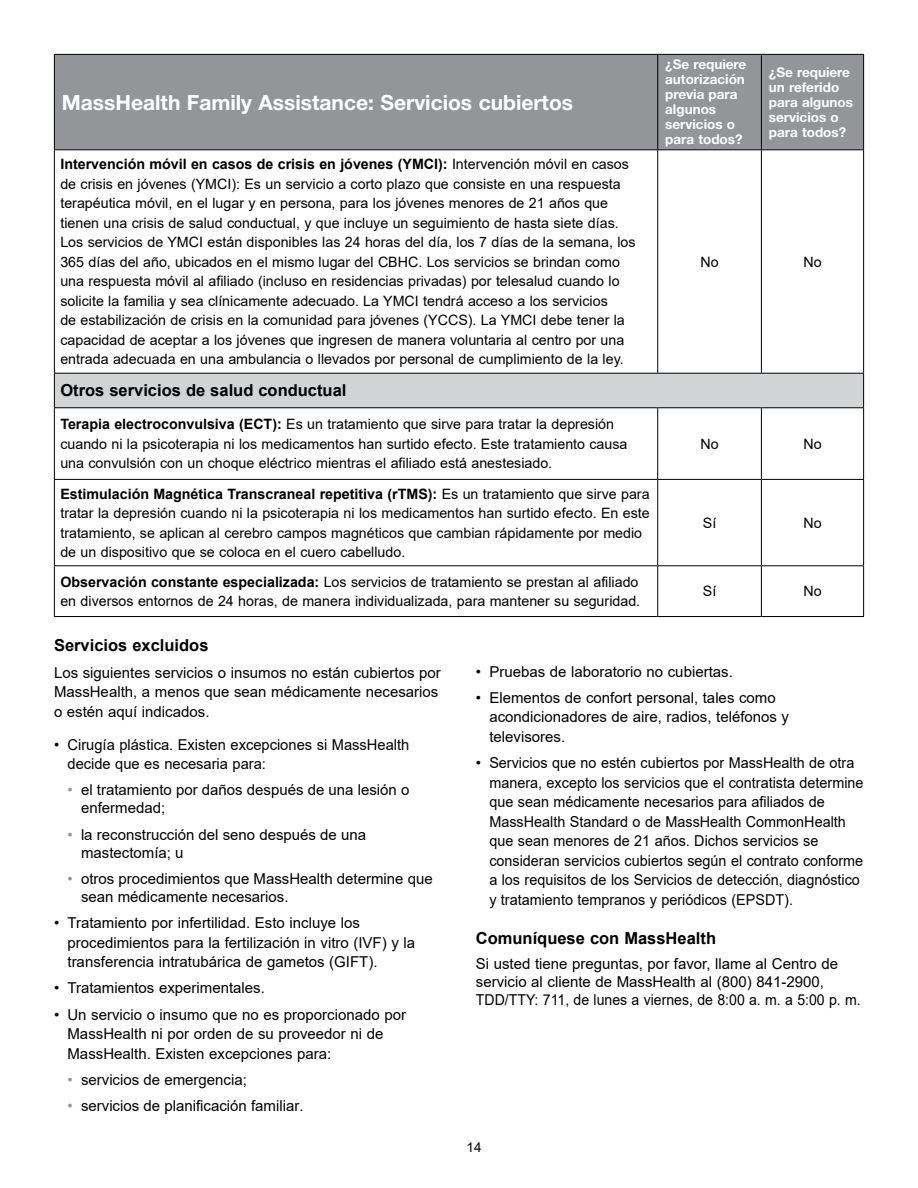
<style>
.page{position:relative;width:918px;height:1188px;background:#fff}
.page>*{position:absolute;margin:0;border:0;box-sizing:border-box;transform-origin:0 0}
.t1{font:700 21px "Helvetica Neue";color:#fff}
.t2{font:700 16.5px "Arial";color:#000}
.t3{font:15px/19.5px "Arial";color:#000}
.t4{font:14.25px/19.5px "Arial";color:#000}
.t5{font:700 13.5px/15px "Helvetica Neue";color:#fff}
.t6{font:13.5px "Arial";color:#000}
.s1{font-weight:700}
.s2{color:#939598}
</style>
<div class="page">
<div style="left:55px;top:55px;width:808px;height:94px;background:#939598"></div>
<svg style="left:55px;top:150px;width:808px;height:466px"></svg>
<div style="left:54px;top:373px;width:810px;height:35px;background:#d1d3d4"></div>
<hr style="left:54px;top:54px;width:604px;height:1px;background:#000">
<hr style="left:54px;top:55px;width:1px;height:94px;background:#000">
<hr style="left:658px;top:54px;width:103px;height:1px;background:#000">
<hr style="left:657px;top:55px;width:1px;height:94px;background:#000">
<hr style="left:761px;top:54px;width:103px;height:1px;background:#000">
<hr style="left:761px;top:55px;width:1px;height:94px;background:#000">
<hr style="left:863px;top:55px;width:1px;height:94px;background:#000">
<hr style="left:54px;top:149px;width:604px;height:1px;background:#000">
<hr style="left:54px;top:150px;width:1px;height:223px;background:#000">
<hr style="left:658px;top:149px;width:103px;height:1px;background:#000">
<hr style="left:657px;top:150px;width:1px;height:223px;background:#000">
<hr style="left:761px;top:149px;width:103px;height:1px;background:#000">
<hr style="left:761px;top:150px;width:1px;height:223px;background:#000">
<hr style="left:863px;top:150px;width:1px;height:223px;background:#000">
<hr style="left:54px;top:373px;width:604px;height:1px;background:#000">
<hr style="left:54px;top:374px;width:1px;height:33px;background:#000">
<hr style="left:658px;top:373px;width:103px;height:1px;background:#000">
<hr style="left:761px;top:373px;width:103px;height:1px;background:#000">
<hr style="left:863px;top:374px;width:1px;height:33px;background:#000">
<hr style="left:54px;top:407px;width:604px;height:1px;background:#000">
<hr style="left:54px;top:408px;width:1px;height:71px;background:#000">
<hr style="left:658px;top:407px;width:103px;height:1px;background:#000">
<hr style="left:657px;top:408px;width:1px;height:71px;background:#000">
<hr style="left:761px;top:407px;width:103px;height:1px;background:#000">
<hr style="left:761px;top:408px;width:1px;height:71px;background:#000">
<hr style="left:863px;top:408px;width:1px;height:71px;background:#000">
<hr style="left:54px;top:479px;width:604px;height:1px;background:#000">
<hr style="left:54px;top:480px;width:1px;height:85px;background:#000">
<hr style="left:658px;top:479px;width:103px;height:1px;background:#000">
<hr style="left:657px;top:480px;width:1px;height:85px;background:#000">
<hr style="left:761px;top:479px;width:103px;height:1px;background:#000">
<hr style="left:761px;top:480px;width:1px;height:85px;background:#000">
<hr style="left:863px;top:480px;width:1px;height:85px;background:#000">
<hr style="left:54px;top:565px;width:604px;height:1px;background:#000">
<hr style="left:54px;top:566px;width:1px;height:50px;background:#000">
<hr style="left:658px;top:565px;width:103px;height:1px;background:#000">
<hr style="left:657px;top:566px;width:1px;height:50px;background:#000">
<hr style="left:761px;top:565px;width:103px;height:1px;background:#000">
<hr style="left:761px;top:566px;width:1px;height:50px;background:#000">
<hr style="left:863px;top:566px;width:1px;height:50px;background:#000">
<hr style="left:54px;top:616px;width:604px;height:1px;background:#000">
<hr style="left:658px;top:616px;width:103px;height:1px;background:#000">
<hr style="left:761px;top:616px;width:103px;height:1px;background:#000">
<h1 class="t1" style="left:62px;top:86px;width:513px">MassHealth Family Assistance: Servicios cubiertos</h1>
<p class="t4" style="left:60px;top:154px;width:577px"><span class="s1">Intervención móvil en casos de crisis en jóvenes (YMCI):</span> Intervención móvil en casos de crisis en jóvenes (YMCI): Es un servicio a corto plazo que consiste en una respuesta terapéutica móvil, en el lugar y en persona, para los jóvenes menores de 21 años que tienen una crisis de salud conductual, y que incluye un seguimiento de hasta siete días.<br>Los servicios de YMCI están disponibles las 24 horas del día, los 7 días de la semana, los 365 días del año, ubicados en el mismo lugar del CBHC. Los servicios se brindan como una respuesta móvil al afiliado (incluso en residencias privadas) por telesalud cuando lo solicite la familia y sea clínicamente adecuado. La YMCI tendrá acceso a los servicios<br>de estabilización de crisis en la comunidad para jóvenes (YCCS). La YMCI debe tener la capacidad de aceptar a los jóvenes que ingresen de manera voluntaria al centro por una entrada adecuada en una ambulancia o llevados por personal de cumplimiento de la ley.</p>
<p class="t2" style="left:60px;top:380px;width:288px">Otros servicios de salud conductual</p>
<p class="t4" style="left:60px;top:414px;width:569px"><span class="s1">Terapia electroconvulsiva (ECT):</span> Es un tratamiento que sirve para tratar la depresión cuando ni la psicoterapia ni los medicamentos han surtido efecto. Este tratamiento causa una convulsión con un choque eléctrico mientras el afiliado está anestesiado.</p>
<p class="t4" style="left:60px;top:484px;width:591px"><span class="s1">Estimulación Magnética Transcraneal repetitiva (rTMS):</span> Es un tratamiento que sirve para tratar la depresión cuando ni la psicoterapia ni los medicamentos han surtido efecto. En este tratamiento, se aplican al cerebro campos magnéticos que cambian rápidamente por medio de un dispositivo que se coloca en el cuero cabelludo.</p>
<p class="t5" style="left:665px;top:57px;width:83px">¿Se requiere autorización previa para algunos servicios o para todos?</p>
<p class="t5" style="left:769px;top:65px;width:86px">¿Se requiere un referido para algunos servicios o para todos?</p>
<p class="t4" style="left:700px;top:252px;width:20px">No</p>
<p class="t4" style="left:803px;top:252px;width:20px">No</p>
<p class="t4" style="left:700px;top:434px;width:20px">No</p>
<p class="t4" style="left:803px;top:434px;width:20px">No</p>
<p class="t4" style="left:703px;top:513px;width:15px">Sí</p>
<p class="t4" style="left:803px;top:513px;width:20px">No</p>
<p class="t4" style="left:60px;top:572px;width:581px"><span class="s1">Observación constante especializada:</span> Los servicios de tratamiento se prestan al afiliado en diversos entornos de 24 horas, de manera individualizada, para mantener su seguridad.</p>
<p class="t4" style="left:703px;top:581px;width:15px">Sí</p>
<p class="t4" style="left:803px;top:581px;width:20px">No</p>
<p class="t2" style="left:54px;top:635px;width:156px">Servicios excluidos</p>
<p class="t3" style="left:54px;top:663px;width:388px">Los siguientes servicios o insumos no están cubiertos por<br>MassHealth, a menos que sean médicamente necesarios o estén aquí indicados.</p>
<p class="t3" style="left:68px;top:735px;width:343px;text-indent:-14px">• Cirugía plástica. Existen excepciones si MassHealth decide que es necesaria para:</p>
<p class="t3" style="left:81px;top:781px;width:330px;line-height:18px;text-indent:-14px"><span class="s2">•</span> el tratamiento por daños después de una lesión o enfermedad;</p>
<p class="t3" style="left:81px;top:825px;width:287px;line-height:18px;text-indent:-14px"><span class="s2">•</span> la reconstrucción del seno después de una mastectomía; u</p>
<p class="t3" style="left:81px;top:870px;width:353px;line-height:18px;text-indent:-14px"><span class="s2">•</span> otros procedimientos que MassHealth determine que sean médicamente necesarios.</p>
<p class="t3" style="left:68px;top:913px;width:349px;text-indent:-14px">• Tratamiento por infertilidad. Esto incluye los procedimientos para la fertilización in vitro (IVF) y la transferencia intratubárica de gametos (GIFT).</p>
<p class="t3" style="left:54px;top:978px;width:212px">• Tratamientos experimentales.</p>
<p class="t3" style="left:68px;top:1005px;width:340px;text-indent:-14px">• Un servicio o insumo que no es proporcionado por<br>MassHealth ni por orden de su proveedor ni de<br>MassHealth. Existen excepciones para:</p>
<p class="t3" style="left:68px;top:1070px;width:181px"><span class="s2">•</span> servicios de emergencia;</p>
<p class="t3" style="left:68px;top:1096px;width:238px"><span class="s2">•</span> servicios de planificación familiar.</p>
<p class="t3" style="left:476px;top:662px;width:258px">• Pruebas de laboratorio no cubiertas.</p>
<p class="t3" style="left:489px;top:688px;width:301px;text-indent:-14px">• Elementos de confort personal, tales como acondicionadores de aire, radios, teléfonos y televisores.</p>
<p class="t3" style="left:489px;top:753px;width:376px;text-indent:-14px">• Servicios que no estén cubiertos por MassHealth de otra manera, excepto los servicios que el contratista determine que sean médicamente necesarios para afiliados de MassHealth Standard o de MassHealth CommonHealth que sean menores de 21 años. Dichos servicios se consideran servicios cubiertos según el contrato conforme a los requisitos de los Servicios de detección, diagnóstico y tratamiento tempranos y periódicos (EPSDT).</p>
<p class="t2" style="left:476px;top:928px;width:242px">Comuníquese con MassHealth</p>
<p class="t3" style="left:476px;top:955px;width:386px;line-height:18px">Si usted tiene preguntas, por favor, llame al Centro de servicio al cliente de MassHealth al (800) 841‑2900,<br>TDD/TTY: 711, de lunes a viernes, de 8:00 a. m. a 5:00 p. m.</p>
<p class="t6" style="left:467px;top:1138px;width:17px">14</p>
</div>
